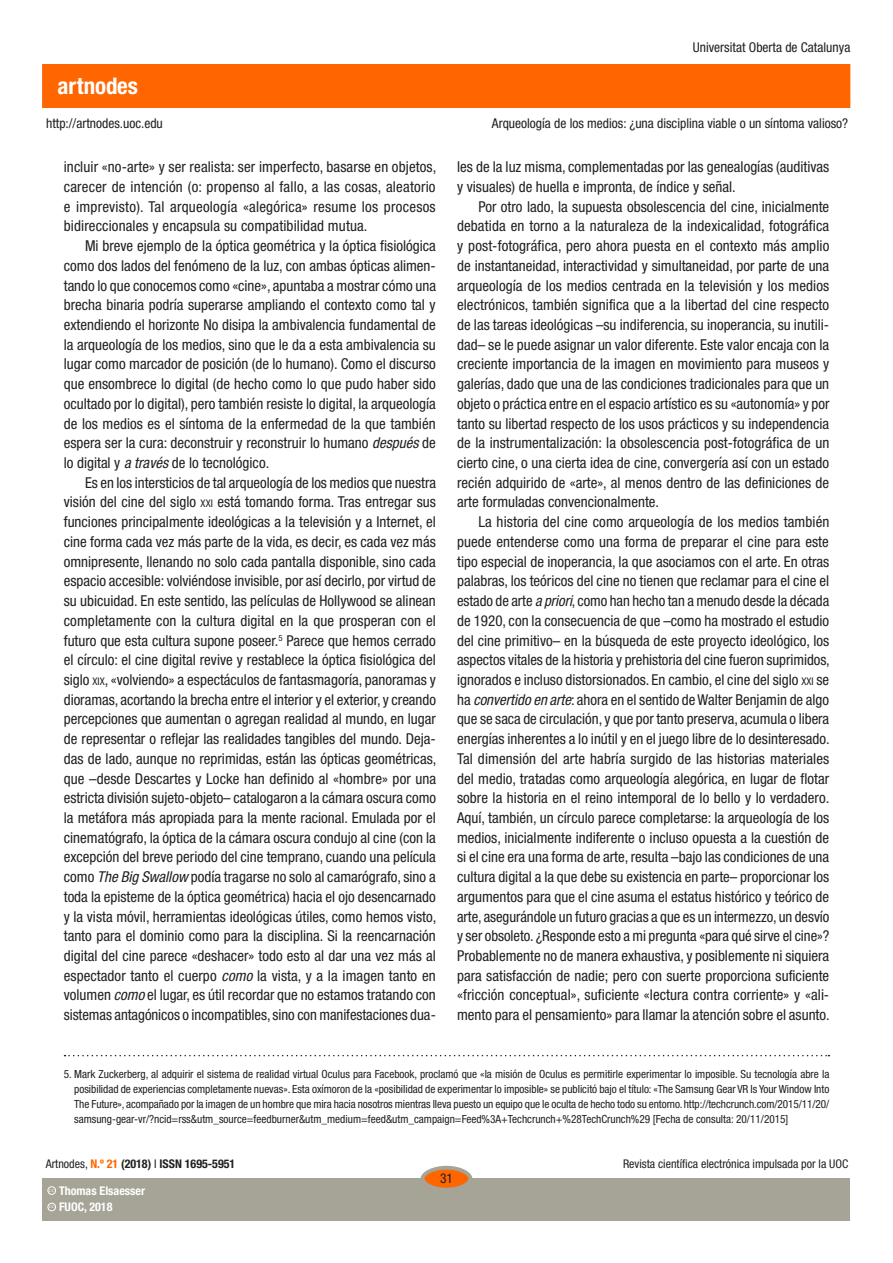
<style>
.page{position:relative;width:893px;height:1263px;background:#fff}
.page>*{position:absolute;margin:0;border:0;box-sizing:border-box;transform-origin:0 0}
.t1{font:700 condensed 22.95px "Helvetica Neue LT Std";color:#fff}
.text_general{font:condensed 15px/19.6px "Helvetica Neue LT Std";color:#231f20;text-align:justify}
.t2{font:condensed 13.5px "Helvetica Neue LT Std";color:#231f20}
.t3{font:condensed 12px "Helvetica Neue LT Std";color:#231f20}
.t4{font:700 condensed 12px "Helvetica Neue LT Std";color:#231f20}
.t5{font:700 condensed 12px "Helvetica Neue LT Std";color:#fff}
._04_NOTAS1{font:condensed 11.25px/15px "Helvetica Neue LT Std";color:#231f20;text-align:justify}
.t6{font:600 3.9px "Adobe Caslon Pro";color:#fff}
.s1{font-style:italic}
.s2{font-size:10.5px}
.s3{font-weight:400}
.s4{color:#f60}
</style>
<div class="page">
<div style="left:43px;top:65px;width:807px;height:42px;background:#f60"></div>
<div style="left:43px;top:1178px;width:807px;height:42px;background:#a6a397"></div>
<div style="left:422px;top:1168px;width:48px;height:21px;background:#f60;border-radius:50%"></div>
<div style="left:421px;top:1166px;width:51px;height:25px;border:4px solid #a6a397;border-radius:50%"></div>
<div style="left:48px;top:1203px;width:8px;height:8px;border:1px solid #fff;border-radius:50%"></div>
<div style="left:48px;top:1186px;width:8px;height:8px;border:1px solid #fff;border-radius:50%"></div>
<svg style="left:65px;top:1055px;width:764px;height:1px"></svg>
<h1 class="t1" style="left:58px;top:72px;width:82px">artnodes</h1>
<p class="t2" style="left:46px;top:115px;width:118px">http://artnodes.uoc.edu</p>
<p class="text_general" style="left:64px;top:157px;width:374px">incluir «no-arte» y ser realista: ser imperfecto, basarse en objetos, carecer de intención (o: propenso al fallo, a las cosas, aleatorio e imprevisto). Tal arqueología «alegórica» resume los procesos bidireccionales y encapsula su compatibilidad mutua.</p>
<p class="text_general" style="left:64px;top:236px;width:374px;text-indent:21px">Mi breve ejemplo de la óptica geométrica y la óptica fisiológica como dos lados del fenómeno de la luz, con ambas ópticas alimen&shy;tando lo que conocemos como «cine», apuntaba a mostrar cómo una brecha binaria podría superarse ampliando el contexto como tal y extendiendo el horizonte No disipa la ambivalencia fundamental de la arqueología de los medios, sino que le da a esta ambivalencia su lugar como marcador de posición (de lo humano). Como el discurso que ensombrece lo digital (de hecho como lo que pudo haber sido ocultado por lo digital), pero también resiste lo digital, la arqueología de los medios es el síntoma de la enfermedad de la que también espera ser la cura: deconstruir y reconstruir lo humano <span class="s1">después</span> de lo digital y <span class="s1">a través</span> de lo tecnológico.</p>
<p class="text_general" style="left:64px;top:472px;width:374px;text-indent:21px">Es en los intersticios de tal arqueología de los medios que nuestra visión del cine del siglo <span class="s2">XXI</span> está tomando forma. Tras entregar sus funciones principalmente ideológicas a la televisión y a Internet, el cine forma cada vez más parte de la vida, es decir, es cada vez más omnipresente, llenando no solo cada pantalla disponible, sino cada espacio accesible: volviéndose invisible, por así decirlo, por virtud de su ubicuidad. En este sentido, las películas de Hollywood se alinean completamente con la cultura digital en la que prosperan con el futuro que esta cultura supone poseer.<sup>5</sup> Parece que hemos cerrado el círculo: el cine digital revive y restablece la óptica fisiológica del siglo <span class="s2">XIX</span>, «volviendo» a espectáculos de fantasmagoría, panoramas y dioramas, acortando la brecha entre el interior y el exterior, y creando percepciones que aumentan o agregan realidad al mundo, en lugar de representar o reflejar las realidades tangibles del mundo. Deja&shy;das de lado, aunque no reprimidas, están las ópticas geométricas, que –desde Descartes y Locke han definido al «hombre» por una estricta división sujeto-objeto– catalogaron a la cámara oscura como la metáfora más apropiada para la mente racional. Emulada por el cinematógrafo, la óptica de la cámara oscura condujo al cine (con la excepción del breve periodo del cine temprano, cuando una película como <span class="s1">The Big Swallow</span> podía tragarse no solo al camarógrafo, sino a toda la episteme de la óptica geométrica) hacia el ojo desencarnado y la vista móvil, herramientas ideológicas útiles, como hemos visto, tanto para el dominio como para la disciplina. Si la reencarnación digital del cine parece «deshacer» todo esto al dar una vez más al espectador tanto el cuerpo <span class="s1">como</span> la vista, y a la imagen tanto en volumen <span class="s1">como</span> el lugar, es útil recordar que no estamos tratando con sistemas antagónicos o incompatibles, sino con manifestaciones dua-</p>
<p class="t2" style="left:693px;top:40px;width:159px">Universitat Oberta de Catalunya</p>
<p class="t2" style="left:492px;top:115px;width:358px">Arqueología de los medios: ¿una disciplina viable o un síntoma valioso?</p>
<p class="text_general" style="left:457px;top:157px;width:374px">les de la luz misma, complementadas por las genealogías (auditivas y visuales) de huella e impronta, de índice y señal.</p>
<p class="text_general" style="left:457px;top:196px;width:374px;text-indent:21px">Por otro lado, la supuesta obsolescencia del cine, inicialmente debatida en torno a la naturaleza de la indexicalidad, fotográfica y post-fotográfica, pero ahora puesta en el contexto más amplio de instantaneidad, interactividad y simultaneidad, por parte de una arqueología de los medios centrada en la televisión y los medios electrónicos, también significa que a la libertad del cine respecto de las tareas ideológicas –su indiferencia, su inoperancia, su inutili&shy;dad– se le puede asignar un valor diferente. Este valor encaja con la creciente importancia de la imagen en movimiento para museos y galerías, dado que una de las condiciones tradicionales para que un objeto o práctica entre en el espacio artístico es su «autonomía» y por tanto su libertad respecto de los usos prácticos y su independencia de la instrumentalización: la obsolescencia post-fotográfica de un cierto cine, o una cierta idea de cine, convergería así con un estado recién adquirido de «arte», al menos dentro de las definiciones de arte formuladas convencionalmente.</p>
<p class="text_general" style="left:457px;top:512px;width:374px;text-indent:21px">La historia del cine como arqueología de los medios también puede entenderse como una forma de preparar el cine para este tipo especial de inoperancia, la que asociamos con el arte. En otras palabras, los teóricos del cine no tienen que reclamar para el cine el estado de arte <span class="s1">a priori</span>, como han hecho tan a menudo desde la década de 1920, con la consecuencia de que –como ha mostrado el estudio del cine primitivo– en la búsqueda de este proyecto ideológico, los aspectos vitales de la historia y prehistoria del cine fueron suprimidos, ignorados e incluso distorsionados. En cambio, el cine del siglo <span class="s2">XXI</span> se ha <span class="s1">convertido en arte</span>: ahora en el sentido de Walter Benjamin de algo que se saca de circulación, y que por tanto preserva, acumula o libera energías inherentes a lo inútil y en el juego libre de lo desinteresado.<br>Tal dimensión del arte habría surgido de las historias materiales del medio, tratadas como arqueología alegórica, en lugar de flotar sobre la historia en el reino intemporal de lo bello y lo verdadero.<br>Aquí, también, un círculo parece completarse: la arqueología de los medios, inicialmente indiferente o incluso opuesta a la cuestión de si el cine era una forma de arte, resulta –bajo las condiciones de una cultura digital a la que debe su existencia en parte– proporcionar los argumentos para que el cine asuma el estatus histórico y teórico de arte, asegurándole un futuro gracias a que es un intermezzo, un desvío y ser obsoleto. ¿Responde esto a mi pregunta «para qué sirve el cine»?<br>Probablemente no de manera exhaustiva, y posiblemente ni siquiera para satisfacción de nadie; pero con suerte proporciona suficiente «fricción conceptual», suficiente «lectura contra corriente» y «ali&shy;mento para el pensamiento» para llamar la atención sobre el asunto.</p>
<p class="_04_NOTAS1" style="left:74px;top:1066px;width:757px;text-indent:-10px">5. Mark Zuckerberg, al adquirir el sistema de realidad virtual Oculus para Facebook, proclamó que «la misión de Oculus es permitirle experimentar lo imposible. Su tecnología abre la posibilidad de experiencias completamente nuevas». Esta oxímoron de la «posibilidad de experimentar lo imposible» se publicitó bajo el título: «The Samsung Gear VR Is Your Window Into The Future», acompañado por la imagen de un hombre que mira hacia nosotros mientras lleva puesto un equipo que le oculta de hecho todo su entorno. http://techcrunch.com/2015/11/20/ samsung-gear-vr/?ncid=rss&amp;utm_source=feedburner&amp;utm_medium=feed&amp;utm_campaign=Feed%3A+Techcrunch+%28TechCrunch%29 [Fecha de consulta: 20/11/2015]</p>
<p class="t4" style="left:46px;top:1157px;width:191px"><span class="s3">Artnodes,</span> <span class="s4">N.º 21</span> (2018) <span class="s3">I</span> ISSN 1695-5951</p>
<p class="t6" style="left:49px;top:1205px;width:7px">CC</p>
<p class="t5" style="left:59px;top:1200px;width:55px">FUOC, 2018</p>
<p class="t5" style="left:59px;top:1183px;width:88px">Thomas Elsaesser</p>
<p class="t6" style="left:49px;top:1188px;width:7px">CC</p>
<p class="t2" style="left:440px;top:1171px;width:14px">31</p>
<p class="t3" style="left:623px;top:1157px;width:227px">Revista científica electrónica impulsada por la UOC</p>
</div>
